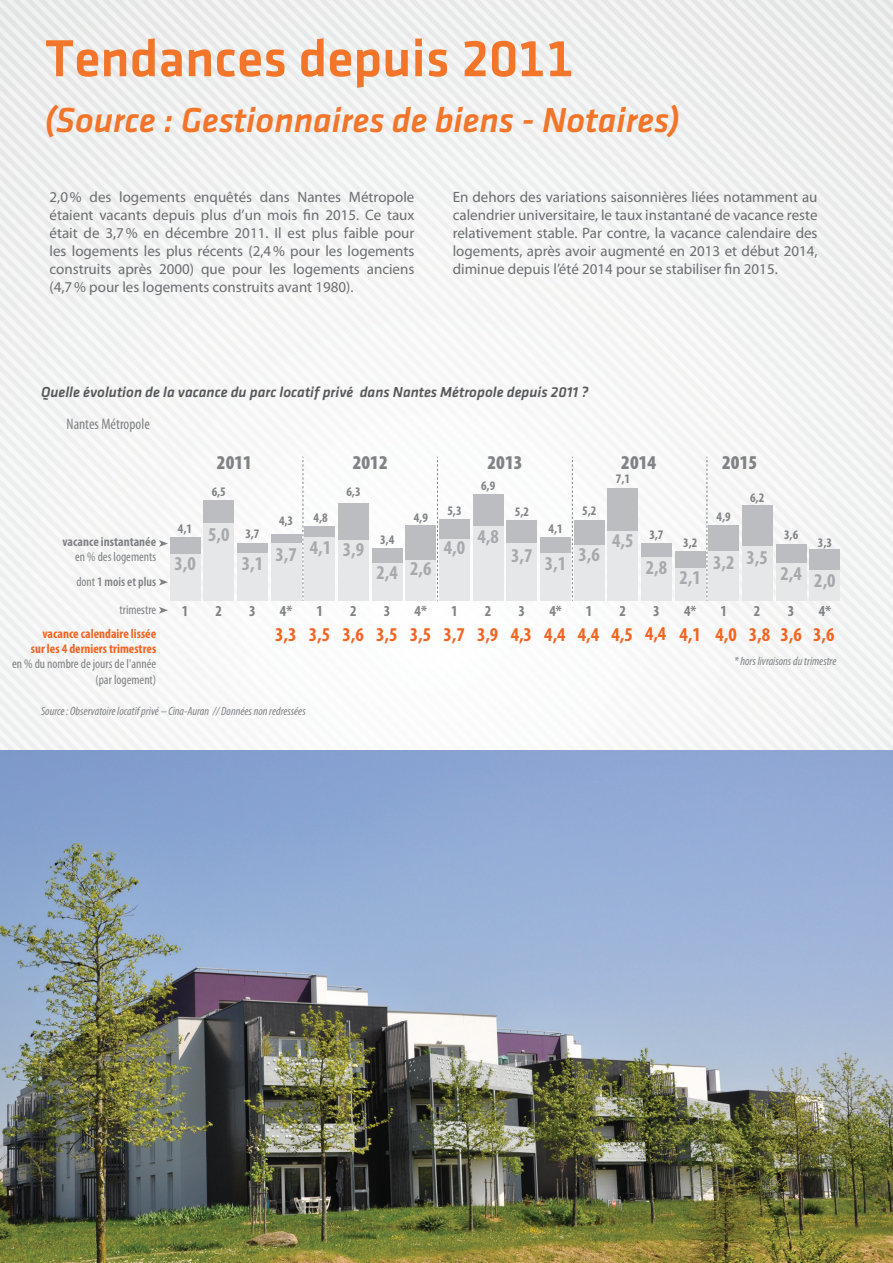
<style>
.page{position:relative;width:893px;height:1263px;background:#fff}
.page>*{position:absolute;margin:0;border:0;box-sizing:border-box;transform-origin:0 0}
.t1{font:54px "Klavika Medium TF";color:#f3752a}
.t2{font:italic 500 36px "Klavika";color:#f3752a}
.t3{font:700 condensed 19.65px "Myriad Pro";color:#a8a9ad}
.t4{font:700 condensed 19.65px "Myriad Pro";color:#f36421}
.t5{font:900 condensed 19.65px "Myriad Pro";color:#808285}
.t6{font:700 condensed 15.3px "Myriad Pro";color:#808285}
.t7{font:condensed 15.3px "Myriad Pro";color:#808285}
.t8{font:15px/18px "Myriad Pro";color:#6c6d70;text-align:justify}
.t9{font:italic 500 15px "Klavika";color:#57585a}
.t10{font:condensed 13.05px/15.3px "Myriad Pro";color:#808285;text-align:right}
.t11{font:700 condensed 13.05px "Myriad Pro";color:#808285}
.t12{font:700 condensed 13.05px/15.3px "Myriad Pro";color:#f36421;text-align:right}
.t13{font:italic condensed 12px "Myriad Pro";color:#808285}
.s1{font-weight:600}
</style>
<div class="page">
<div style="left:0;top:0;width:893px;height:1263px;background:linear-gradient(to right,#f4f5f4,#f3f4f3)"></div>
<div style="left:675px;top:551px;width:31px;height:50px;background:#bcbdc0"></div>
<div style="left:675px;top:568px;width:31px;height:33px;background:#e6e7e9"></div>
<svg style="left:159px;top:540px;width:9px;height:7px"></svg>
<svg style="left:159px;top:579px;width:9px;height:7px"></svg>
<svg style="left:159px;top:607px;width:9px;height:7px"></svg>
<div style="left:170px;top:537px;width:31px;height:64px;background:#bcbdc0"></div>
<div style="left:170px;top:554px;width:31px;height:47px;background:#e6e7e9"></div>
<div style="left:203px;top:500px;width:31px;height:101px;background:#bcbdc0"></div>
<div style="left:203px;top:523px;width:31px;height:78px;background:#e6e7e9"></div>
<div style="left:237px;top:543px;width:31px;height:58px;background:#bcbdc0"></div>
<div style="left:237px;top:553px;width:31px;height:48px;background:#e6e7e9"></div>
<div style="left:271px;top:534px;width:31px;height:67px;background:#bcbdc0"></div>
<div style="left:271px;top:543px;width:31px;height:58px;background:#e6e7e9"></div>
<div style="left:304px;top:526px;width:31px;height:75px;background:#bcbdc0"></div>
<div style="left:304px;top:537px;width:31px;height:64px;background:#e6e7e9"></div>
<div style="left:338px;top:503px;width:31px;height:98px;background:#bcbdc0"></div>
<div style="left:338px;top:540px;width:31px;height:61px;background:#e6e7e9"></div>
<div style="left:372px;top:548px;width:31px;height:53px;background:#bcbdc0"></div>
<div style="left:372px;top:564px;width:31px;height:37px;background:#e6e7e9"></div>
<div style="left:506px;top:520px;width:31px;height:81px;background:#bcbdc0"></div>
<div style="left:506px;top:543px;width:31px;height:58px;background:#e6e7e9"></div>
<div style="left:473px;top:494px;width:31px;height:107px;background:#bcbdc0"></div>
<div style="left:473px;top:526px;width:31px;height:75px;background:#e6e7e9"></div>
<div style="left:439px;top:519px;width:31px;height:82px;background:#bcbdc0"></div>
<div style="left:439px;top:539px;width:31px;height:62px;background:#e6e7e9"></div>
<div style="left:607px;top:488px;width:31px;height:113px;background:#bcbdc0"></div>
<div style="left:607px;top:531px;width:31px;height:70px;background:#e6e7e9"></div>
<div style="left:574px;top:520px;width:31px;height:81px;background:#bcbdc0"></div>
<div style="left:574px;top:545px;width:31px;height:56px;background:#e6e7e9"></div>
<div style="left:540px;top:537px;width:31px;height:64px;background:#bcbdc0"></div>
<div style="left:540px;top:553px;width:31px;height:48px;background:#e6e7e9"></div>
<div style="left:405px;top:525px;width:31px;height:76px;background:#bcbdc0"></div>
<div style="left:405px;top:560px;width:31px;height:41px;background:#e6e7e9"></div>
<div style="left:641px;top:543px;width:31px;height:57px;background:#bcbdc0"></div>
<div style="left:641px;top:557px;width:31px;height:43px;background:#e6e7e9"></div>
<div style="left:708px;top:525px;width:31px;height:76px;background:#bcbdc0"></div>
<div style="left:708px;top:551px;width:31px;height:50px;background:#e6e7e9"></div>
<div style="left:809px;top:550px;width:31px;height:51px;background:#bcbdc0"></div>
<div style="left:809px;top:570px;width:31px;height:31px;background:#e6e7e9"></div>
<div style="left:776px;top:544px;width:31px;height:56px;background:#bcbdc0"></div>
<div style="left:776px;top:563px;width:31px;height:37px;background:#e6e7e9"></div>
<div style="left:742px;top:505px;width:31px;height:96px;background:#bcbdc0"></div>
<div style="left:742px;top:547px;width:31px;height:54px;background:#e6e7e9"></div>
<svg style="left:303px;top:457px;width:1px;height:144px"></svg>
<svg style="left:437px;top:457px;width:1px;height:144px"></svg>
<svg style="left:572px;top:457px;width:1px;height:144px"></svg>
<svg style="left:707px;top:457px;width:1px;height:144px"></svg>
<img style="left:0;top:750px;width:893px;height:513px">
<h1 class="t1" style="left:45px;top:29px;width:531px">Tendances depuis 2011</h1>
<h2 class="t2" style="left:45px;top:101px;width:637px">(Source : Gestionnaires de biens - Notaires)</h2>
<p class="t8" style="left:50px;top:187px;width:366px">2,0% des logements enquêtés dans Nantes Métropole étaient vacants depuis plus d’un mois fin 2015. Ce taux était de 3,7% en décembre 2011. Il est plus faible pour les logements les plus récents (2,4% pour les logements construits après 2000) que pour les logements anciens (4,7% pour les logements construits avant 1980).</p>
<p class="t8" style="left:453px;top:187px;width:366px">En dehors des variations saisonnières liées notamment au calendrier universitaire, le taux instantané de vacance reste relativement stable. Par contre, la vacance calendaire des logements, après avoir augmenté en 2013 et début 2014, diminue depuis l’été 2014 pour se stabiliser fin 2015.</p>
<p class="t9" style="left:41px;top:384px;width:549px">Quelle évolution de la vacance du parc locatif privé dans Nantes Métropole depuis 2011 ?</p>
<p class="t7" style="left:67px;top:415px;width:85px">Nantes Métropole</p>
<h3 class="t5" style="left:217px;top:449px;width:36px">2011</h3>
<h3 class="t5" style="left:353px;top:449px;width:36px">2012</h3>
<h3 class="t5" style="left:488px;top:449px;width:36px">2013</h3>
<h3 class="t5" style="left:621px;top:449px;width:36px">2014</h3>
<h3 class="t5" style="left:722px;top:449px;width:36px">2015</h3>
<p class="t11" style="left:63px;top:533px;width:95px">vacance instantanée</p>
<p class="t10" style="left:75px;top:549px;width:83px">en % des logements</p>
<p class="t10" style="left:76px;top:567px;width:81px;line-height:28.5px">dont <span class="s1">1 mois et plus </span>trimestre</p>
<p class="t12" style="left:31px;top:625px;width:127px">vacance calendaire lissée sur les 4 derniers trimestres</p>
<p class="t10" style="left:12px;top:656px;width:146px">en % du nombre de jours de l'année (par logement)</p>
<p class="t11" style="left:178px;top:521px;width:16px">4,1</p>
<h3 class="t3" style="left:174px;top:552px;width:23px">3,0</h3>
<p class="t6" style="left:182px;top:601px;width:8px">1</p>
<p class="t11" style="left:212px;top:484px;width:16px">6,5</p>
<h3 class="t3" style="left:208px;top:522px;width:23px">5,0</h3>
<p class="t6" style="left:215px;top:601px;width:8px">2</p>
<p class="t11" style="left:245px;top:526px;width:16px">3,7</p>
<h3 class="t3" style="left:242px;top:552px;width:23px">3,1</h3>
<p class="t6" style="left:249px;top:601px;width:8px">3</p>
<p class="t11" style="left:346px;top:484px;width:16px">6,3</p>
<p class="t11" style="left:481px;top:477px;width:16px">6,9</p>
<p class="t11" style="left:616px;top:471px;width:16px">7,1</p>
<p class="t11" style="left:750px;top:489px;width:16px">6,2</p>
<p class="t11" style="left:447px;top:502px;width:16px">5,3</p>
<p class="t11" style="left:582px;top:502px;width:16px">5,2</p>
<p class="t11" style="left:515px;top:503px;width:16px">5,2</p>
<p class="t11" style="left:313px;top:509px;width:16px">4,8</p>
<p class="t11" style="left:414px;top:510px;width:16px">4,9</p>
<p class="t11" style="left:279px;top:513px;width:16px">4,3</p>
<h3 class="t3" style="left:275px;top:542px;width:23px">3,7</h3>
<p class="t11" style="left:548px;top:521px;width:16px">4,1</p>
<h3 class="t3" style="left:545px;top:551px;width:23px">3,1</h3>
<p class="t6" style="left:549px;top:602px;width:14px">4*</p>
<h3 class="t3" style="left:477px;top:524px;width:23px">4,8</h3>
<h3 class="t3" style="left:612px;top:529px;width:23px">4,5</h3>
<p class="t11" style="left:380px;top:531px;width:16px">3,4</p>
<h3 class="t3" style="left:444px;top:535px;width:23px">4,0</h3>
<h3 class="t3" style="left:310px;top:535px;width:23px">4,1</h3>
<h3 class="t3" style="left:343px;top:537px;width:23px">3,9</h3>
<h3 class="t3" style="left:579px;top:542px;width:23px">3,6</h3>
<h3 class="t3" style="left:511px;top:543px;width:23px">3,7</h3>
<h3 class="t3" style="left:410px;top:556px;width:23px">2,6</h3>
<h3 class="t3" style="left:376px;top:560px;width:23px">2,4</h3>
<p class="t6" style="left:280px;top:601px;width:14px">4*</p>
<p class="t6" style="left:317px;top:601px;width:8px">1</p>
<p class="t6" style="left:415px;top:602px;width:14px">4*</p>
<h3 class="t4" style="left:275px;top:622px;width:359px">3,3 3,5 3,6 3,5 3,5 3,7 3,9 4,3 4,4 4,4 4,5</h3>
<p class="t6" style="left:350px;top:602px;width:8px">2</p>
<p class="t6" style="left:384px;top:602px;width:8px">3</p>
<p class="t6" style="left:485px;top:602px;width:8px">2</p>
<p class="t6" style="left:519px;top:602px;width:8px">3</p>
<p class="t6" style="left:620px;top:602px;width:8px">2</p>
<p class="t6" style="left:451px;top:602px;width:8px">1</p>
<p class="t6" style="left:586px;top:602px;width:8px">1</p>
<p class="t11" style="left:717px;top:509px;width:16px">4,9</p>
<p class="t11" style="left:649px;top:527px;width:16px">3,7</p>
<p class="t11" style="left:784px;top:527px;width:16px">3,6</p>
<p class="t11" style="left:683px;top:535px;width:16px">3,2</p>
<p class="t11" style="left:818px;top:535px;width:16px">3,3</p>
<h3 class="t3" style="left:746px;top:545px;width:23px">3,5</h3>
<h3 class="t3" style="left:713px;top:550px;width:23px">3,2</h3>
<h3 class="t3" style="left:646px;top:555px;width:23px">2,8</h3>
<p class="t6" style="left:653px;top:601px;width:8px">3</p>
<h3 class="t3" style="left:780px;top:561px;width:23px">2,4</h3>
<p class="t6" style="left:788px;top:601px;width:8px">3</p>
<h3 class="t3" style="left:680px;top:566px;width:23px">2,1</h3>
<h3 class="t3" style="left:814px;top:568px;width:23px">2,0</h3>
<p class="t6" style="left:684px;top:602px;width:14px">4*</p>
<p class="t6" style="left:819px;top:602px;width:14px">4*</p>
<p class="t6" style="left:754px;top:602px;width:8px">2</p>
<h3 class="t4" style="left:749px;top:622px;width:87px">3,8 3,6 3,6</h3>
<p class="t13" style="left:734px;top:654px;width:104px">* hors livraisons du trimestre</p>
<p class="t6" style="left:720px;top:602px;width:8px">1</p>
<h3 class="t4" style="left:645px;top:622px;width:93px">4,4 4,1 4,0</h3>
<p class="t13" style="left:41px;top:704px;width:266px">Source : Observatoire locatif privé – Cina-Auran // Données non redressées</p>
</div>
